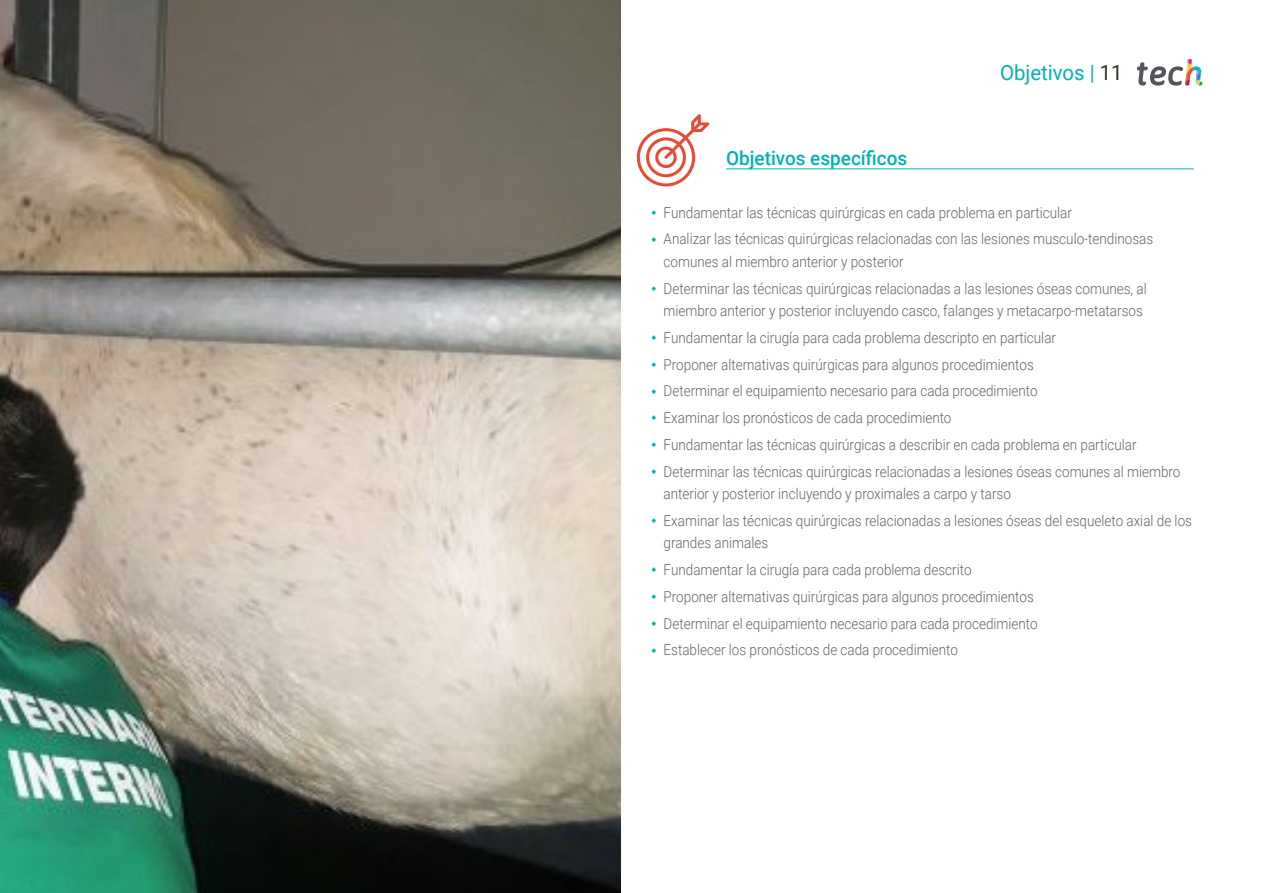
<style>
.page{position:relative;width:1263px;height:893px;background:#fff}
.page>*{position:absolute;margin:0;border:0;box-sizing:border-box;transform-origin:0 0}
.t1{font:21px "Roboto";color:#00b2af}
.t2{font:500 19.5px "Roboto";color:#00b2af}
.t3{font:300 15px/26.7px "Roboto";color:#61646a;scale:.9 1}
.s1{color:#312e20}
</style>
<div class="page">
<img style="left:0;top:0;width:621px;height:893px">
<svg style="left:1137px;top:59px;width:65px;height:27px"></svg>
<hr style="left:726px;top:168px;width:468px;height:1px;background:#00b2af">
<svg style="left:637px;top:114px;width:72px;height:72px"></svg>
<h2 class="t2" style="left:726px;top:144px;width:183px">Objetivos específicos</h2>
<h1 class="t1" style="left:1000px;top:57px;width:124px">Objetivos | <span class="s1">11</span></h1>
<p class="t3" style="left:663px;top:198px;width:546px">Fundamentar las técnicas quirúrgicas en cada problema en particular<br>Analizar las técnicas quirúrgicas relacionadas con las lesiones musculo-tendinosas</p>
<p class="t3" style="left:663px;top:248px;width:538px">comunes al miembro anterior y posterior<br>Determinar las técnicas quirúrgicas relacionadas a las lesiones óseas comunes, al</p>
<p class="t3" style="left:663px;top:297px;width:576px">miembro anterior y posterior incluyendo casco, falanges y metacarpo-metatarsos Fundamentar la cirugía para cada problema descripto en particular<br>Proponer alternativas quirúrgicas para algunos procedimientos<br>Determinar el equipamiento necesario para cada procedimiento<br>Examinar los pronósticos de cada procedimiento<br>Fundamentar las técnicas quirúrgicas a describir en cada problema en particular Determinar las técnicas quirúrgicas relacionadas a lesiones óseas comunes al miembro</p>
<p class="t3" style="left:663px;top:480px;width:589px">anterior y posterior incluyendo y proximales a carpo y tarso<br>Examinar las técnicas quirúrgicas relacionadas a lesiones óseas del esqueleto axial de los</p>
<p class="t3" style="left:663px;top:529px;width:417px">grandes animales<br>Fundamentar la cirugía para cada problema descrito<br>Proponer alternativas quirúrgicas para algunos procedimientos Determinar el equipamiento necesario para cada procedimiento Establecer los pronósticos de cada procedimiento</p>
</div>
